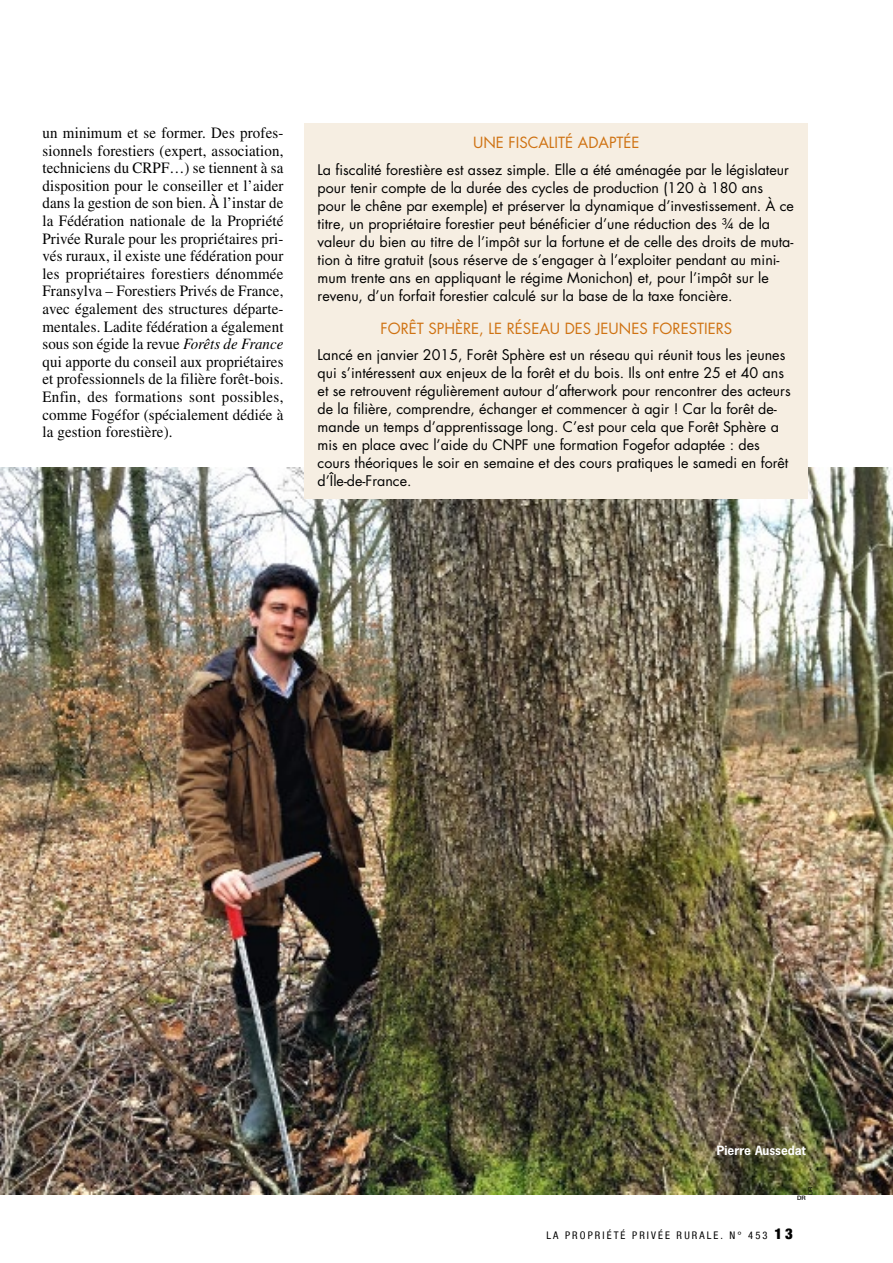
<style>
.page{position:relative;width:893px;height:1263px;background:#fff}
.page>*{position:absolute;margin:0;border:0;box-sizing:border-box;transform-origin:0 0}
.t1{font:15.75px/17.5px "Times LT Std";letter-spacing:.01em;color:#000;text-align:justify;scale:.95 1}
.t2{font:15px "Futura Std";color:#cf7212}
.t3{font:14.25px/18px "Futura Std";color:#000}
.t4{font:700 12px "News Gothic Std";color:#fff}
.t5{font:condensed 10.5px "Helvetica Neue LT Com";letter-spacing:.2em;color:#000}
.t6{font:6px "Helvetica Neue LT Com";color:#000}
.t7{font:500 6px "Helvetica Neue LT Com";color:#000}
.s1{font-style:italic}
.s2{font-weight:900;font-size:15px}
</style>
<div class="page">
<img style="left:0;top:468px;width:893px;height:727px">
<div style="left:305px;top:123px;width:503px;height:376px;background:#f6eee2"></div>
<p class="t1" style="left:43px;top:124px;width:255px">un minimum et se former. Des profes&shy;sionnels forestiers (expert, association, techniciens du CRPF…) se tiennent à sa disposition pour le conseiller et l’aider dans la gestion de son bien. À l’instar de la Fédération nationale de la Propriété Privée Rurale pour les propriétaires pri&shy;vés ruraux, il existe une fédération pour les propriétaires forestiers dénommée Fransylva – Forestiers Privés de France, avec également des structures départe&shy;mentales. Ladite fédération a également sous son égide la revue <span class="s1">Forêts de France </span>qui apporte du conseil aux propriétaires et professionnels de la filière forêt-bois.<br>Enfin, des formations sont possibles, comme Fogéfor (spécialement dédiée à la gestion forestière).</p>
<p class="t2" style="left:473px;top:133px;width:168px">UNE FISCALITÉ ADAPTÉE</p>
<p class="t3" style="left:318px;top:161px;width:478px">La fiscalité forestière est assez simple. Elle a été aménagée par le législateur pour tenir compte de la durée des cycles de production (120 à 180 ans pour le chêne par exemple) et préserver la dynamique d’investissement. À ce titre, un propriétaire forestier peut bénéficier d’une réduction des ¾ de la valeur du bien au titre de l’impôt sur la fortune et de celle des droits de muta&shy;tion à titre gratuit (sous réserve de s’engager à l’exploiter pendant au mini&shy;mum trente ans en appliquant le régime Monichon) et, pour l’impôt sur le revenu, d’un forfait forestier calculé sur la base de la taxe foncière.</p>
<p class="t2" style="left:381px;top:319px;width:353px">FORÊT SPHÈRE, LE RÉSEAU DES JEUNES FORESTIERS</p>
<p class="t3" style="left:318px;top:346px;width:475px">Lancé en janvier 2015, Forêt Sphère est un réseau qui réunit tous les jeunes qui s’intéressent aux enjeux de la forêt et du bois. Ils ont entre 25 et 40 ans et se retrouvent régulièrement autour d’afterwork pour rencontrer des acteurs de la filière, comprendre, échanger et commencer à agir ! Car la forêt de&shy;mande un temps d’apprentissage long. C’est pour cela que Forêt Sphère a mis en place avec l’aide du CNPF une formation Fogefor adaptée : des cours théoriques le soir en semaine et des cours pratiques le samedi en forêt d’Île-de-France.</p>
<p class="t4" style="left:717px;top:1143px;width:90px">Pierre Aussedat</p>
<p class="t6" style="left:808px;top:1195px;width:10px;rotate:-90deg">DR</p>
<p class="t7" style="left:797px;top:1196px;width:10px">DR</p>
<p class="t5" style="left:546px;top:1232px;width:248px">LA PROPRIÉTÉ PRIVÉE RURALE. N° 453 <span class="s2">13</span></p>
</div>
